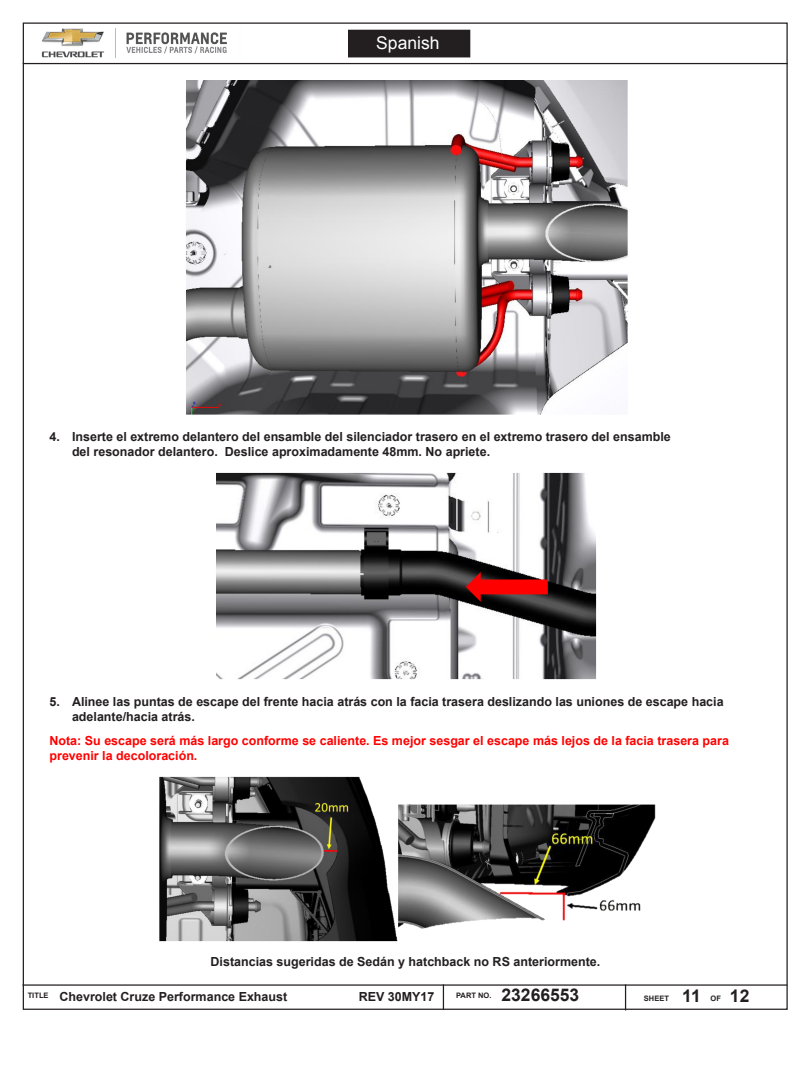
<style>
.page{position:relative;width:810px;height:1080px;background:#fff}
.page>*{position:absolute;margin:0;border:0;box-sizing:border-box;transform-origin:0 0}
.t1{font:700 17.5px "Arial";color:#231f20}
.t2{font:17.5px "Arial";color:#fff}
.para_text_italic{font:700 12.5px/15px "Arial";color:#231f20}
.para_text_italic-2{font:700 12.5px/15px "Arial";color:#f00}
.t3{font:700 7.5px "Arial";color:#231f20}
</style>
<div class="page">
<hr style="left:22px;top:984px;width:766px;height:2px;background:#231f20">
<svg style="left:443px;top:984px;width:1px;height:26px"></svg>
<svg style="left:625px;top:984px;width:1px;height:26px"></svg>
<hr style="left:23px;top:63px;width:765px;height:1px;background:#231f20">
<img style="left:41px;top:28px;width:186px;height:30px">
<div style="left:349px;top:30px;width:121px;height:27px;background:#231f20"></div>
<img style="left:186px;top:80px;width:442px;height:335px">
<img style="left:216px;top:472px;width:381px;height:208px">
<img style="left:159px;top:776px;width:497px;height:166px">
<h1 class="t2" style="left:376px;top:32px;width:65px">Spanish</h1>
<p class="para_text_italic" style="left:72px;top:429px;width:600px;text-indent:-22px">4. Inserte el extremo delantero del ensamble del silenciador trasero en el extremo trasero del ensamble del resonador delantero. Deslice aproximadamente 48mm. No apriete.</p>
<p class="para_text_italic" style="left:72px;top:694px;width:653px;text-indent:-22px">5. Alinee las puntas de escape del frente hacia atrás con la facia trasera deslizando las uniones de escape hacia adelante/hacia atrás.</p>
<p class="para_text_italic-2" style="left:49px;top:734px;width:681px">Nota: Su escape será más largo conforme se caliente. Es mejor sesgar el escape más lejos de la facia trasera para prevenir la decoloración.</p>
<p class="para_text_italic" style="left:211px;top:954px;width:391px">Distancias sugeridas de Sedán y hatchback no RS anteriormente.</p>
<p class="para_text_italic" style="left:28px;top:989px;width:261px"><sup>TITLE</sup> Chevrolet Cruze Performance Exhaust</p>
<p class="para_text_italic" style="left:359px;top:989px;width:77px">REV 30MY17</p>
<p class="t3" style="left:456px;top:991px;width:37px">PART NO.</p>
<h1 class="t1" style="left:502px;top:983px;width:79px">23266553</h1>
<p class="t3" style="left:644px;top:993px;width:27px">SHEET</p>
<p class="t3" style="left:711px;top:993px;width:12px">OF</p>
<h1 class="t1" style="left:682px;top:985px;width:20px">11</h1>
<h1 class="t1" style="left:730px;top:985px;width:21px">12</h1>
</div>
